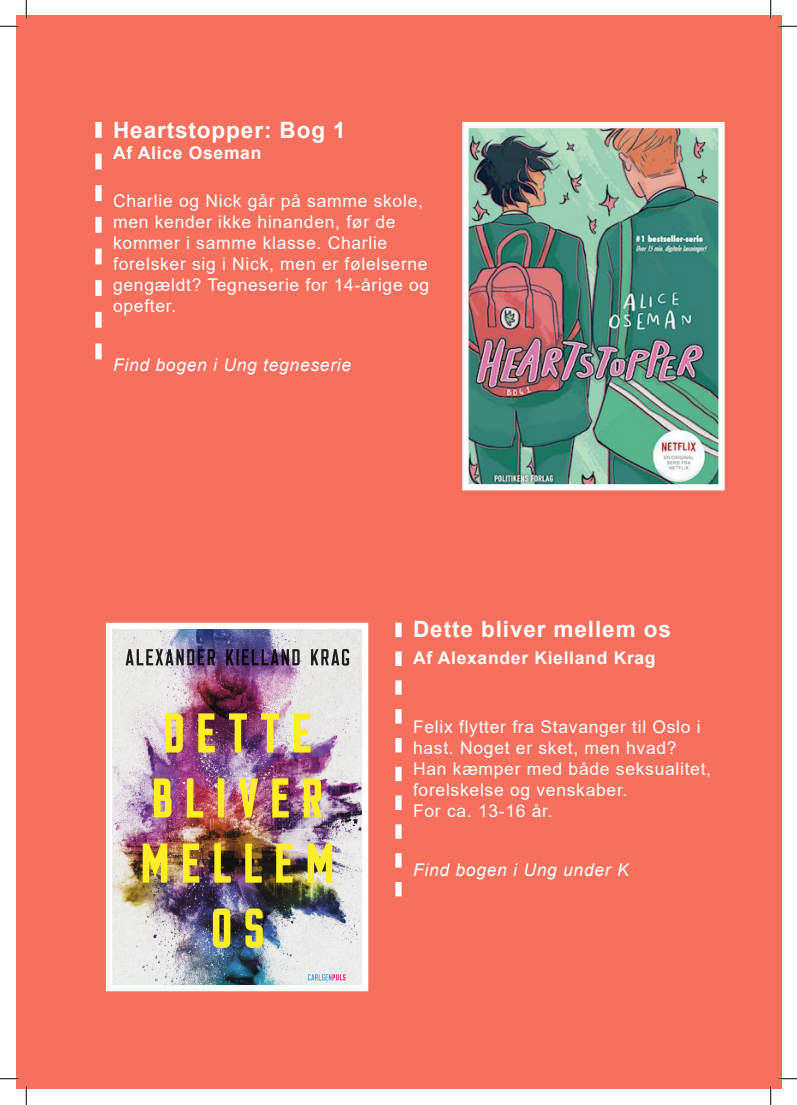
<style>
.page{position:relative;width:797px;height:1105px;background:#fff}
.page>*{position:absolute;margin:0;border:0;box-sizing:border-box;transform-origin:0 0}
.Body_Text{font:700 22.5px "Arial";letter-spacing:.04em;color:#fff}
.Body_Text-2{font:17.5px/21px "Arial";letter-spacing:.04em;color:#fff}
.Body_Text-3{font:italic 17.5px "Arial";letter-spacing:.04em;color:#fff}
.Body_Text-4{font:700 17.5px "Arial";letter-spacing:.04em;color:#fff}
</style>
<div class="page">
<div style="left:16px;top:16px;width:765px;height:1073px;background:#f7705d"></div>
<img style="left:469px;top:129px;width:248px;height:354px">
<div style="left:462px;top:122px;width:262px;height:368px;border:6px solid #fff"></div>
<img style="left:113px;top:630px;width:248px;height:354px">
<div style="left:106px;top:623px;width:262px;height:368px;border:6px solid #fff"></div>
<svg style="left:95px;top:122px;width:7px;height:237px"></svg>
<div style="left:395px;top:610px;width:360px;height:456px;background:#f7705d"></div>
<svg style="left:395px;top:623px;width:6px;height:273px"></svg>
<svg style="left:0;top:25px;width:19px;height:2px"></svg>
<svg style="left:778px;top:25px;width:19px;height:2px"></svg>
<svg style="left:0;top:1078px;width:19px;height:1px"></svg>
<svg style="left:778px;top:1078px;width:19px;height:1px"></svg>
<svg style="left:25px;top:0;width:2px;height:19px"></svg>
<svg style="left:25px;top:1086px;width:2px;height:19px"></svg>
<svg style="left:770px;top:0;width:1px;height:19px"></svg>
<svg style="left:770px;top:1086px;width:1px;height:19px"></svg>
<p class="Body_Text" style="left:113px;top:114px;width:234px">Heartstopper: Bog 1</p>
<p class="Body_Text-4" style="left:113px;top:140px;width:150px">Af Alice Oseman</p>
<p class="Body_Text-2" style="left:113px;top:190px;width:317px">Charlie og Nick går på samme skole, men kender ikke hinanden, før de kommer i samme klasse. Charlie forelsker sig i Nick, men er følelserne gengældt? Tegneserie for 14-årige og opefter.</p>
<p class="Body_Text-3" style="left:113px;top:354px;width:240px">Find bogen i Ung tegneserie</p>
<p class="Body_Text" style="left:413px;top:613px;width:259px">Dette bliver mellem os</p>
<p class="Body_Text-4" style="left:413px;top:645px;width:244px">Af Alexander Kielland Krag</p>
<p class="Body_Text-2" style="left:413px;top:716px;width:299px">Felix flytter fra Stavanger til Oslo i hast. Noget er sket, men hvad?<br>Han kæmper med både seksualitet, forelskelse og venskaber.<br>For ca. 13-16 år.</p>
<p class="Body_Text-3" style="left:413px;top:859px;width:217px">Find bogen i Ung under K</p>
</div>
